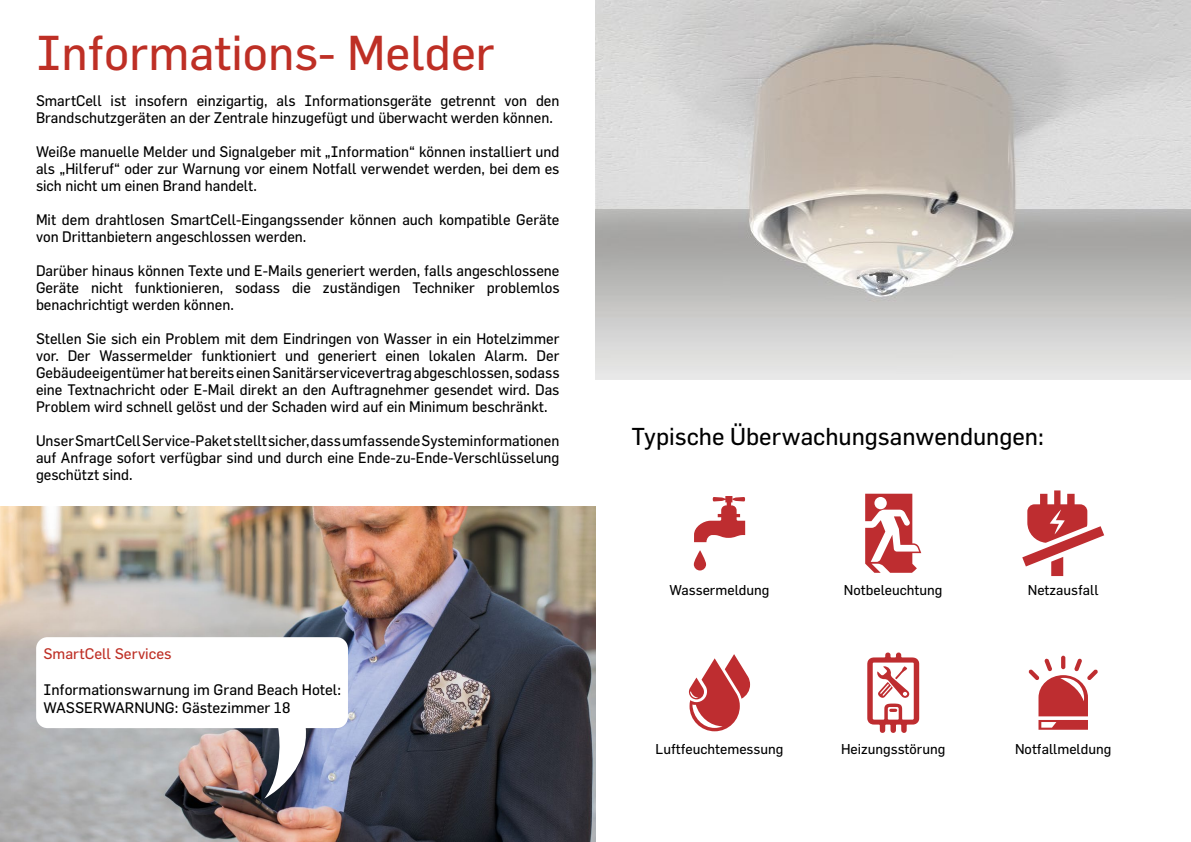
<style>
.page{position:relative;width:1191px;height:842px;background:#fff}
.page>*{position:absolute;margin:0;border:0;box-sizing:border-box;transform-origin:0 0}
.t1{font:48px "Flama";color:#be2f25}
.t2{font:24px "Flama";color:#000}
.t3{font:15px/17px "Flama";color:#000;text-align:justify}
.t4{font:15px "Flama";color:#be2f25}
.t5{font:14px "Flama";color:#000}
</style>
<div class="page">
<img style="left:0;top:506px;width:595px;height:336px">
<svg style="left:36px;top:637px;width:312px;height:162px"></svg>
<img style="left:596px;top:0;width:595px;height:379px">
<svg style="left:694px;top:550px;width:12px;height:20px"></svg>
<svg style="left:694px;top:496px;width:51px;height:46px"></svg>
<svg style="left:865px;top:494px;width:56px;height:79px"></svg>
<svg style="left:1022px;top:490px;width:82px;height:86px"></svg>
<svg style="left:689px;top:654px;width:61px;height:77px"></svg>
<svg style="left:867px;top:652px;width:52px;height:81px"></svg>
<svg style="left:1028px;top:658px;width:70px;height:72px"></svg>
<h1 class="t1" style="left:36px;top:24px;width:460px">Informations- Melder</h1>
<p class="t3" style="left:36px;top:92px;width:525px">SmartCell ist insofern einzigartig, als Informationsgeräte getrennt von den<br>Brandschutzgeräten an der Zentrale hinzugefügt und überwacht werden können.</p>
<p class="t3" style="left:36px;top:143px;width:525px">Weiße manuelle Melder und Signalgeber mit „Information“ können installiert und als „Hilferuf“ oder zur Warnung vor einem Notfall verwendet werden, bei dem es sich nicht um einen Brand handelt.</p>
<p class="t3" style="left:36px;top:211px;width:525px">Mit dem drahtlosen SmartCell-Eingangssender können auch kompatible Geräte von Drittanbietern angeschlossen werden.</p>
<p class="t3" style="left:36px;top:262px;width:525px">Darüber hinaus können Texte und E-Mails generiert werden, falls angeschlossene Geräte nicht funktionieren, sodass die zuständigen Techniker problemlos benachrichtigt werden können.</p>
<p class="t3" style="left:36px;top:330px;width:525px">Stellen Sie sich ein Problem mit dem Eindringen von Wasser in ein Hotelzimmer vor. Der Wassermelder funktioniert und generiert einen lokalen Alarm. Der Gebäudeeigentümer hat bereits einen Sanitärservicevertrag abgeschlossen, sodass eine Textnachricht oder E-Mail direkt an den Auftragnehmer gesendet wird. Das Problem wird schnell gelöst und der Schaden wird auf ein Minimum beschränkt.</p>
<p class="t3" style="left:36px;top:432px;width:525px">Unser SmartCell Service-Paket stellt sicher, dass umfassende Systeminformationen auf Anfrage sofort verfügbar sind und durch eine Ende-zu-Ende-Verschlüsselung geschützt sind.</p>
<p class="t4" style="left:43px;top:645px;width:130px">SmartCell Services</p>
<p class="t3" style="left:43px;top:680px;width:299px;line-height:18px">Informationswarnung im Grand Beach Hotel:<br>WASSERWARNUNG: Gästezimmer 18</p>
<h2 class="t2" style="left:631px;top:422px;width:414px">Typische Überwachungsanwendungen:</h2>
<p class="t5" style="left:669px;top:581px;width:101px">Wassermeldung</p>
<p class="t5" style="left:844px;top:581px;width:100px">Notbeleuchtung</p>
<p class="t5" style="left:1027px;top:581px;width:72px">Netzausfall</p>
<p class="t5" style="left:655px;top:740px;width:129px">Luftfeuchtemessung</p>
<p class="t5" style="left:841px;top:740px;width:106px">Heizungsstörung</p>
<p class="t5" style="left:1015px;top:740px;width:98px">Notfallmeldung</p>
</div>
